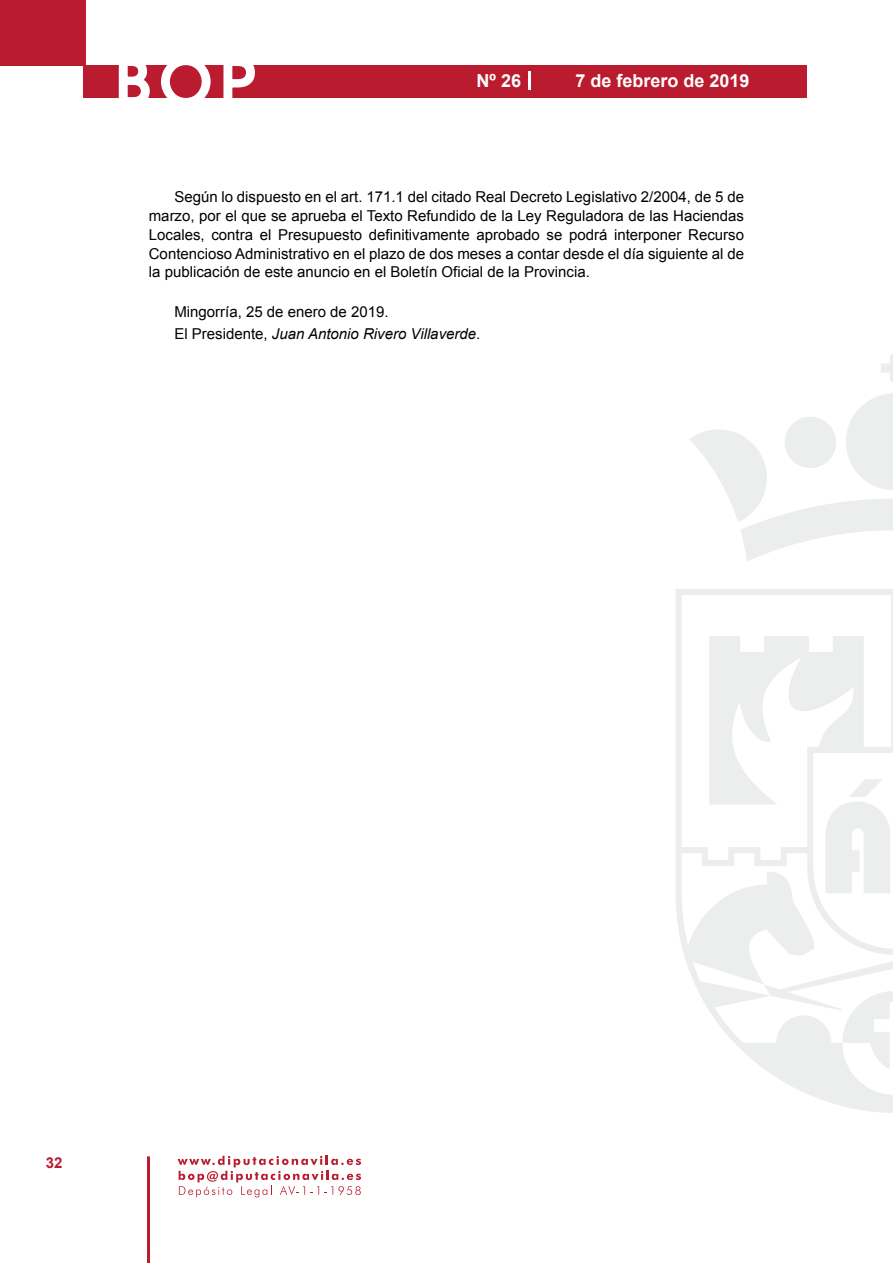
<style>
.page{position:relative;width:893px;height:1263px;background:#fff}
.page>*{position:absolute;margin:0;border:0;box-sizing:border-box;transform-origin:0 0}
.t1{font:500 61.5px "Avant Garde";color:#fff}
.t2{font:700 18px "Arial";color:#fff}
.t3{font:15px/18.8px "Arial";color:#000;text-align:justify}
.t4{font:700 15px "Arial";color:#ba1b2f}
.s1{font-style:italic}
</style>
<div class="page">
<svg style="left:178px;top:1156px;width:183px;height:41px"></svg>
<hr style="left:147px;top:1156px;width:3px;height:107px;background:#ba1b2f">
<div style="left:0;top:0;width:85px;height:66px;background:#ba1b2f"></div>
<div style="left:84px;top:65px;width:723px;height:33px;background:#ba1b2f"></div>
<svg style="left:118px;top:65px;width:32px;height:33px"></svg>
<svg style="left:161px;top:65px;width:50px;height:33px"></svg>
<svg style="left:223px;top:65px;width:32px;height:33px"></svg>
<svg style="left:529px;top:71px;width:2px;height:19px"></svg>
<svg style="left:881px;top:355px;width:12px;height:27px"></svg>
<svg style="left:690px;top:393px;width:203px;height:168px"></svg>
<svg style="left:676px;top:589px;width:217px;height:524px"></svg>
<svg style="left:764px;top:984px;width:129px;height:86px"></svg>
<svg style="left:825px;top:779px;width:66px;height:114px"></svg>
<h1 class="t1" style="left:115px;top:44px;width:141px">BOP</h1>
<p class="t2" style="left:477px;top:69px;width:46px">Nº 26</p>
<p class="t2" style="left:575px;top:69px;width:176px">7 de febrero de 2019</p>
<p class="t3" style="left:149px;top:188px;width:597px;text-indent:26px">Según lo dispuesto en el art. 171.1 del citado Real Decreto Legislativo 2/2004, de 5 de marzo, por el que se aprueba el Texto Refundido de la Ley Reguladora de las Haciendas Locales, contra el Presupuesto definitivamente aprobado se podrá interponer Recurso Contencioso Administrativo en el plazo de dos meses a contar desde el día siguiente al de la publicación de este anuncio en el Boletín Oficial de la Provincia.</p>
<p class="t3" style="left:174px;top:300px;width:308px;line-height:22.2px">Mingorría, 25 de enero de 2019.<br>El Presidente, <span class="s1">Juan Antonio Rivero Villaverde</span>.</p>
<p class="t4" style="left:46px;top:1153px;width:18px">32</p>
</div>
